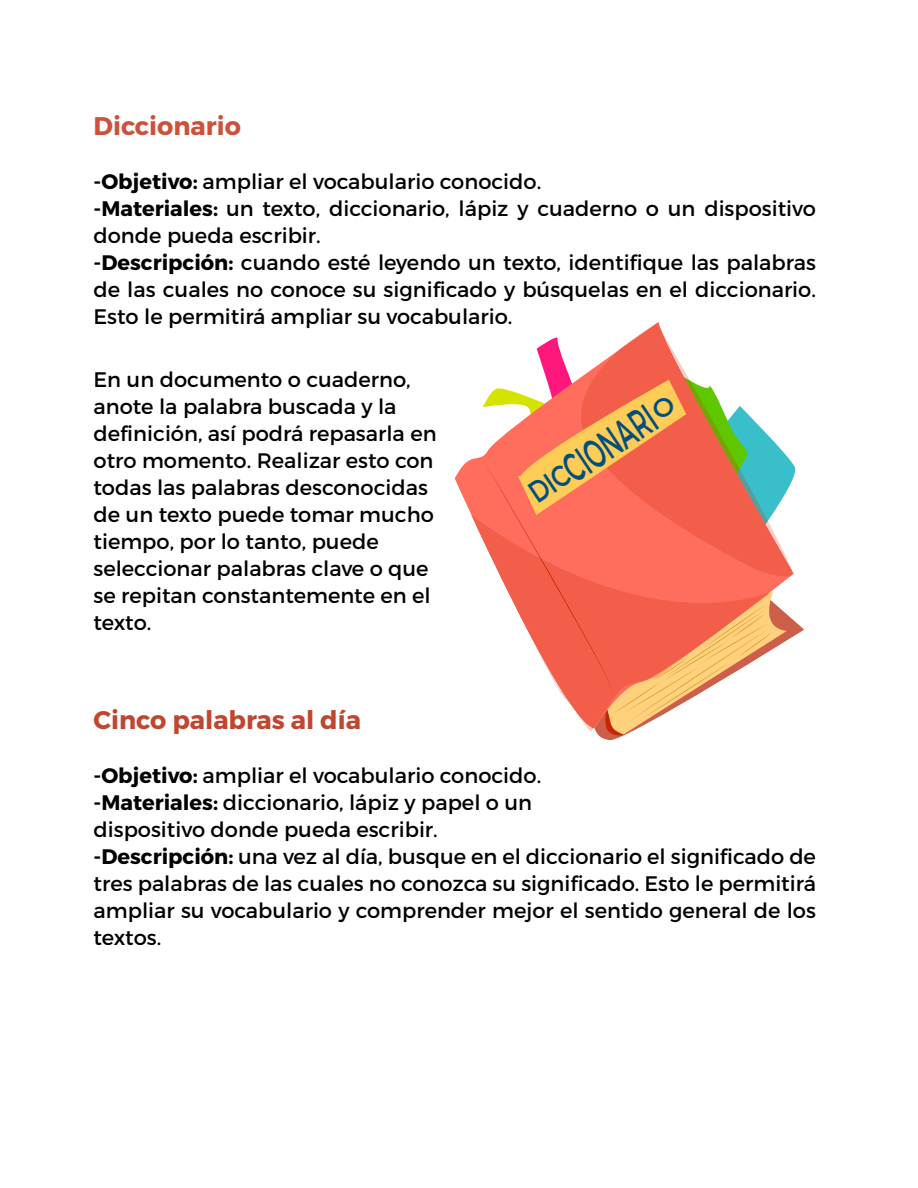
<style>
.page{position:relative;width:918px;height:1188px;background:#fff}
.page>*{position:absolute;margin:0;border:0;box-sizing:border-box;transform-origin:0 0}
.t1{font:41.25px "Trueno Rg";color:#004f7d;scale:.58 1}
.t2{font:25.5px "Trueno Bd";color:#c14630}
.t3{font:25.5px "Trueno Bd";color:#cc523b}
.t4{font:21px/27px "Trueno Rg";color:#000}
.s1{font-family:"Trueno Bd"}
.s2{font-size:30.15px}
.s3{font-size:26.25px}
</style>
<div class="page">
<svg style="left:455px;top:322px;width:204px;height:193px"></svg>
<svg style="left:483px;top:323px;width:321px;height:417px"></svg>
<p class="t3" style="left:94px;top:110px;width:149px">Diccionario</p>
<p class="t4" style="left:94px;top:168px;width:724px"><span class="s1">-Objetivo:</span> ampliar el vocabulario conocido.<br><span class="s1">-Materiales:</span> un texto, diccionario, lápiz y cuaderno o un dispositivo donde pueda escribir.<br><span class="s1">-Descripción:</span> cuando esté leyendo un texto, identifique las palabras de las cuales no conoce su significado y búsquelas en el diccionario.<br>Esto le permitirá ampliar su vocabulario.</p>
<p class="t4" style="left:94px;top:366px;width:345px">En un documento o cuaderno, anote la palabra buscada y la definición, así podrá repasarla en otro momento. Realizar esto con todas las palabras desconocidas de un texto puede tomar mucho tiempo, por lo tanto, puede seleccionar palabras clave o que se repitan constantemente en el texto.</p>
<h1 class="t1" style="left:517px;top:475px;width:293px;rotate:-34deg"><span class="s2">DIC</span>CIONARI<span class="s3">O</span></h1>
<p class="t2" style="left:94px;top:704px;width:269px">Cinco palabras al día</p>
<p class="t4" style="left:94px;top:762px;width:724px"><span class="s1">-Objetivo:</span> ampliar el vocabulario conocido.<br><span class="s1">-Materiales:</span> diccionario, lápiz y papel o un<br>dispositivo donde pueda escribir.<br><span class="s1">-Descripción:</span> una vez al día, busque en el diccionario el significado de tres palabras de las cuales no conozca su significado. Esto le permitirá ampliar su vocabulario y comprender mejor el sentido general de los textos.</p>
</div>
